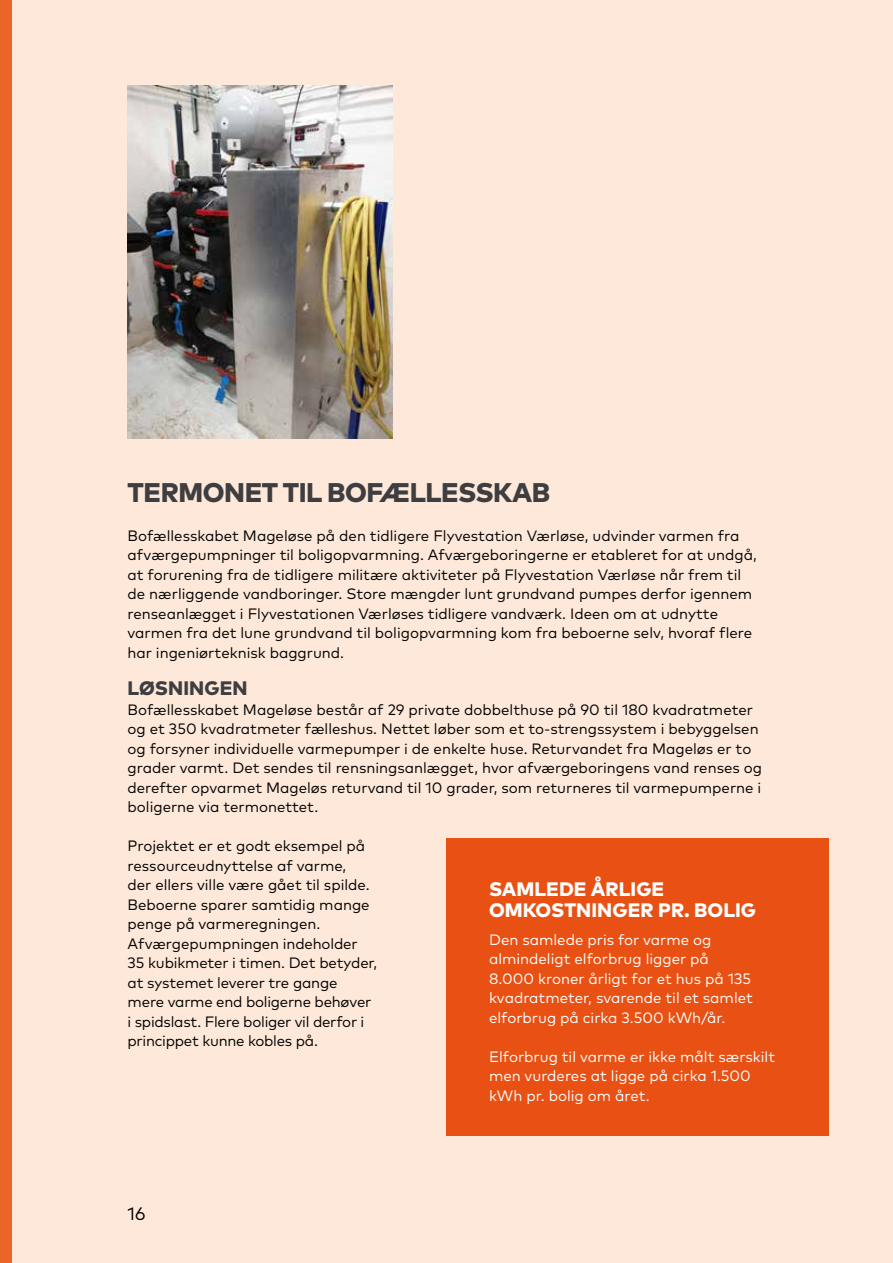
<style>
.page{position:relative;width:893px;height:1263px;background:#fde8d9}
.page>*{position:absolute;margin:0;border:0;box-sizing:border-box;transform-origin:0 0}
.t1{font:800 27px "Mark Pro";letter-spacing:-.015em;color:#3e3d40}
.t2{font:800 19.5px/21px "Mark Pro";letter-spacing:.005em;color:#fff}
.t3{font:800 19.5px "Mark Pro";letter-spacing:.005em;color:#3e3d40}
.t4{font:18px "Mark Pro";color:#000}
.t5{font:15px/19.5px "Mark Pro";color:#000}
.t6{font:15px/19.5px "Mark Pro";color:#fff}
</style>
<div class="page">
<div style="left:446px;top:838px;width:383px;height:297px;background:#e85113"></div>
<img style="left:128px;top:85px;width:264px;height:353px">
<div style="left:0;top:0;width:11px;height:1263px;background:#ea6527"></div>
<h1 class="t1" style="left:128px;top:472px;width:424px">TERMONET TIL BOFÆLLESSKAB</h1>
<p class="t5" style="left:128px;top:525px;width:631px">Bofællesskabet Mageløse på den tidligere Flyvestation Værløse, udvinder varmen fra afværgepumpninger til boligopvarmning. Afværgeboringerne er etableret for at undgå, at forurening fra de tidligere militære aktiviteter på Flyvestation Værløse når frem til de nærliggende vandboringer. Store mængder lunt grundvand pumpes derfor igennem renseanlægget i Flyvestationen Værløses tidligere vandværk. Ideen om at udnytte varmen fra det lune grundvand til boligopvarmning kom fra beboerne selv, hvoraf flere har ingeniørteknisk baggrund.</p>
<h2 class="t3" style="left:128px;top:673px;width:121px">LØSNINGEN</h2>
<p class="t5" style="left:128px;top:699px;width:636px">Bofællesskabet Mageløse består af 29 private dobbelthuse på 90 til 180 kvadratmeter og et 350 kvadratmeter fælleshus. Nettet løber som et to-strengssystem i bebyggelsen og forsyner individuelle varmepumper i de enkelte huse. Returvandet fra Mageløs er to grader varmt. Det sendes til rensningsanlægget, hvor afværgeboringens vand renses og derefter opvarmet Mageløs returvand til 10 grader, som returneres til varmepumperne i boligerne via termonettet.</p>
<p class="t5" style="left:128px;top:835px;width:251px">Projektet er et godt eksempel på ressourceudnyttelse af varme,<br>der ellers ville være gået til spilde.<br>Beboerne sparer samtidig mange penge på varmeregningen.<br>Afværgepumpningen indeholder<br>35 kubikmeter i timen. Det betyder, at systemet leverer tre gange mere varme end boligerne behøver i spidslast. Flere boliger vil derfor i princippet kunne kobles på.</p>
<h2 class="t2" style="left:489px;top:877px;width:269px">SAMLEDE ÅRLIGE<br>OMKOSTNINGER PR. BOLIG</h2>
<p class="t6" style="left:489px;top:928px;width:265px">Den samlede pris for varme og almindeligt elforbrug ligger på 8.000 kroner årligt for et hus på 135 kvadratmeter, svarende til et samlet elforbrug på cirka 3.500 kWh/år.</p>
<p class="t6" style="left:489px;top:1045px;width:288px">Elforbrug til varme er ikke målt særskilt men vurderes at ligge på cirka 1.500 kWh pr. bolig om året.</p>
<p class="t4" style="left:128px;top:1200px;width:20px">16</p>
</div>
